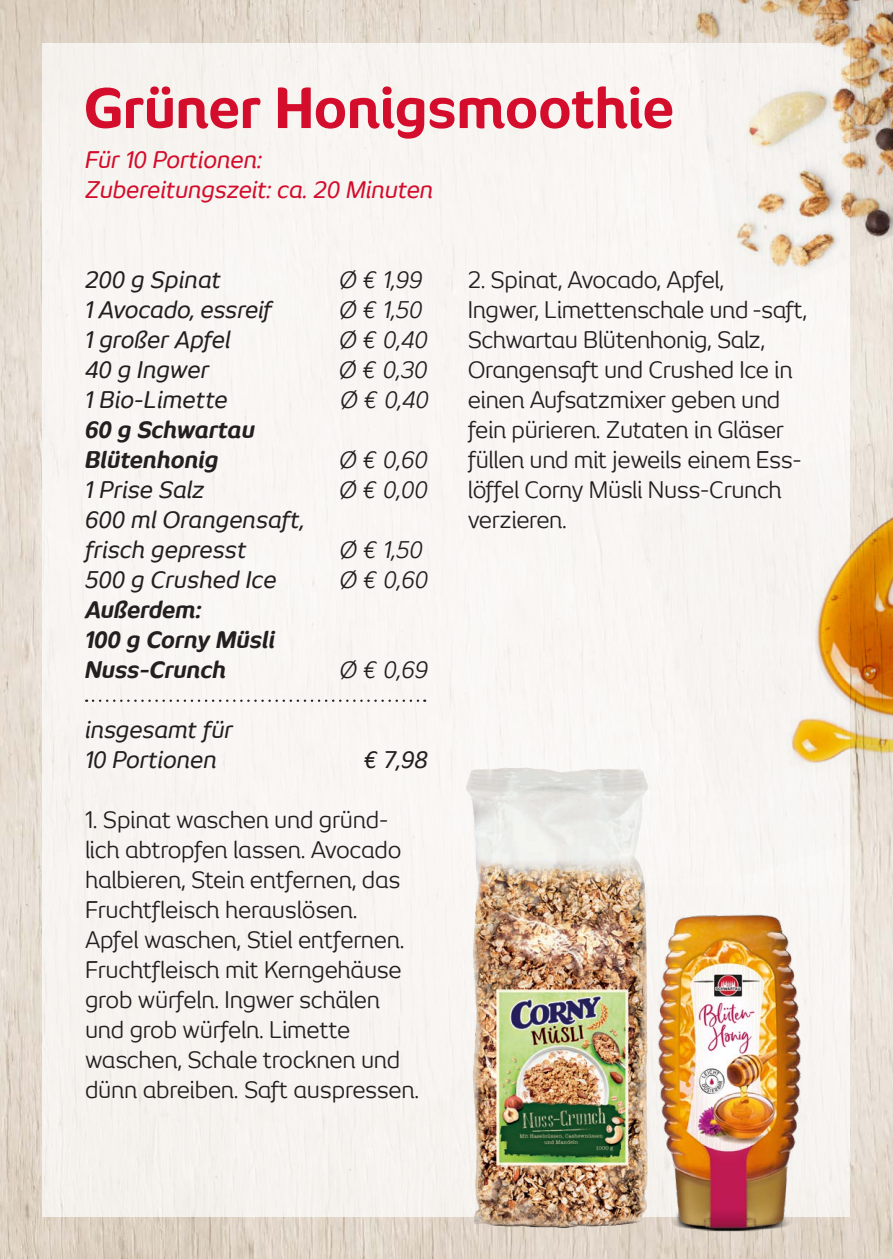
<style>
.page{position:relative;width:893px;height:1259px;background:#fff}
.page>*{position:absolute;margin:0;border:0;box-sizing:border-box;transform-origin:0 0}
.t1{font:600 54px "Schwartau Display 07";color:#d30d2b}
.t2{font:300 22.5px/30px "Schwartau Display 07";letter-spacing:-.015em;color:#231f20}
.t3{font:italic 22.5px "Schwartau Display 07";color:#231f20}
.t4{font:italic 300 22.5px "Schwartau Display 07";color:#231f20}
.t5{font:italic 600 22.5px/30px "Schwartau Display 07";letter-spacing:.005em;color:#231f20}
.t6{font:italic 22.5px "Schwartau Display 07";color:#d30d2b}
</style>
<div class="page">
<img style="left:0;top:0;width:893px;height:1259px">
<div style="left:43px;top:43px;width:807px;height:1173px;background:#f8f5f2"></div>
<img style="left:365px;top:768px;width:280px;height:491px">
<img style="left:674px;top:0;width:219px;height:318px">
<img style="left:611px;top:886px;width:242px;height:373px">
<svg style="left:93px;top:699px;width:332px;height:3px"></svg>
<img style="left:633px;top:432px;width:260px;height:444px">
<p class="t1" style="left:84px;top:73px;width:592px">Grüner Honigsmoothie</p>
<p class="t6" style="left:85px;top:145px;width:178px">Für 10 Portionen:</p>
<p class="t6" style="left:85px;top:175px;width:350px">Zubereitungszeit: ca. 20 Minuten</p>
<p class="t3" style="left:85px;top:265px;width:137px">200 g Spinat</p>
<p class="t4" style="left:339px;top:266px;width:85px">Ø € 1,99</p>
<p class="t3" style="left:85px;top:295px;width:188px">1 Avocado, essreif</p>
<p class="t4" style="left:339px;top:296px;width:85px">Ø € 1,50</p>
<p class="t3" style="left:85px;top:325px;width:147px">1 großer Apfel</p>
<p class="t4" style="left:339px;top:326px;width:90px">Ø € 0,40</p>
<p class="t3" style="left:85px;top:355px;width:125px">40 g Ingwer</p>
<p class="t4" style="left:339px;top:356px;width:90px">Ø € 0,30</p>
<p class="t3" style="left:85px;top:385px;width:144px">1 Bio-Limette</p>
<p class="t4" style="left:340px;top:386px;width:90px">Ø € 0,40</p>
<p class="t5" style="left:85px;top:414px;width:171px">60 g Schwartau<br>Blütenhonig</p>
<p class="t4" style="left:339px;top:446px;width:90px">Ø € 0,60</p>
<p class="t3" style="left:85px;top:475px;width:121px">1 Prise Salz</p>
<p class="t4" style="left:339px;top:476px;width:90px">Ø € 0,00</p>
<p class="t3" style="left:85px;top:505px;width:221px">600 ml Orangensaft,</p>
<p class="t3" style="left:85px;top:535px;width:163px">frisch gepresst</p>
<p class="t4" style="left:339px;top:536px;width:85px">Ø € 1,50</p>
<p class="t3" style="left:85px;top:565px;width:193px">500 g Crushed Ice</p>
<p class="t4" style="left:339px;top:566px;width:90px">Ø € 0,60</p>
<p class="t5" style="left:85px;top:594px;width:118px">Außerdem:</p>
<p class="t5" style="left:85px;top:624px;width:192px">100 g Corny Müsli<br>Nuss-Crunch</p>
<p class="t4" style="left:339px;top:656px;width:90px">Ø € 0,69</p>
<p class="t3" style="left:85px;top:715px;width:149px">insgesamt für</p>
<p class="t3" style="left:85px;top:745px;width:133px">10 Portionen</p>
<p class="t3" style="left:364px;top:745px;width:65px">€ 7,98</p>
<p class="t2" style="left:85px;top:804px;width:336px">1. Spinat waschen und gründ&shy;lich abtropfen lassen. Avocado halbieren, Stein entfernen, das<br>Fruchtfleisch herauslösen.<br>Apfel waschen, Stiel entfernen.<br>Fruchtfleisch mit Kerngehäuse grob würfeln. Ingwer schälen und grob würfeln. Limette waschen, Schale trocknen und dünn abreiben. Saft auspressen.</p>
<p class="t2" style="left:468px;top:264px;width:258px">2. Spinat, Avocado, Apfel,</p>
<p class="t2" style="left:468px;top:294px;width:341px">Ingwer, Limettenschale und -saft,<br>Schwartau Blütenhonig, Salz,<br>Orangensaft und Crushed Ice in einen Aufsatzmixer geben und fein pürieren. Zutaten in Gläser füllen und mit jeweils einem Ess&shy;löffel Corny Müsli Nuss-Crunch verzieren.</p>
</div>
